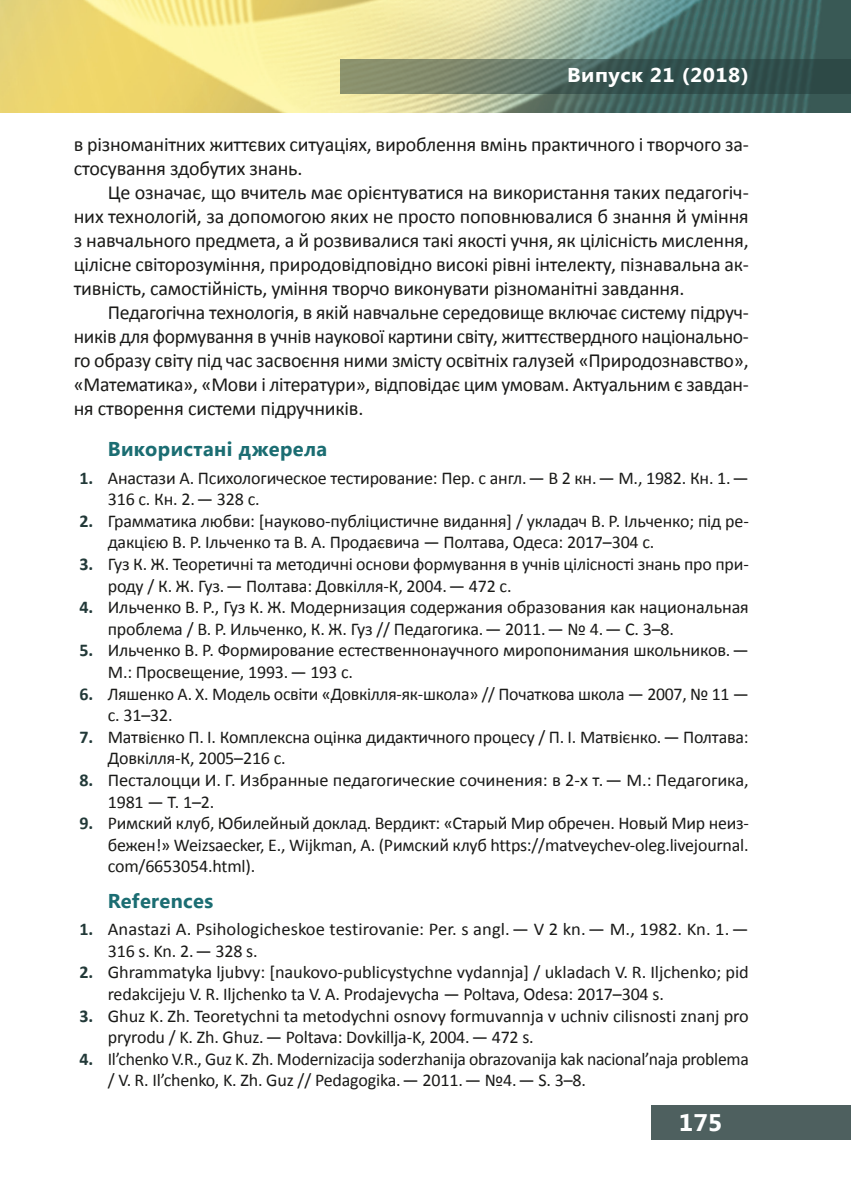
<style>
.page{position:relative;width:851px;height:1191px;background:#fff}
.page>*{position:absolute;margin:0;border:0;box-sizing:border-box;transform-origin:0 0}
.t1{font:700 24px "Segoe UI";color:#fff;scale:1.05 1}
.Main{font:20px/24px "Calibri";letter-spacing:-.01em;color:#1a1a18;text-align:justify}
.Літ_Заг{font:700 20px "Segoe UI";letter-spacing:.02em;color:#1b6d72}
.t2{font:700 20px "Segoe UI";letter-spacing:.025em;color:#fff;scale:1.06 1}
.t3{font:18px/21.6px "Calibri";letter-spacing:-.01em;color:#1a1a18}
.s1{font-weight:700;color:#223938}
</style>
<div class="page">
<img style="left:0;top:0;width:850px;height:113px">
<svg style="left:340px;top:60px;width:510px;height:34px;background:#52675b"></svg>
<div style="left:651px;top:1106px;width:199px;height:34px;background:#4e605f"></div>
<p class="t2" style="left:567px;top:61px;width:173px">Випуск 21 (2018)</p>
<p class="Main" style="left:74px;top:132px;width:676px">в різноманітних життєвих ситуаціях, вироблення вмінь практичного і творчого за&shy;стосування здобутих знань.</p>
<p class="Main" style="left:74px;top:180px;width:676px;text-indent:34px">Це означає, що вчитель має орієнтуватися на використання таких педагогіч&shy;них технологій, за допомогою яких не просто поповнювалися б знання й уміння з навчального предмета, а й розвивалися такі якості учня, як цілісність мислення, цілісне світорозуміння, природовідповідно високі рівні інтелекту, пізнавальна ак&shy;тивність, самостійність, уміння творчо виконувати різноманітні завдання.</p>
<p class="Main" style="left:74px;top:300px;width:676px;text-indent:34px">Педагогічна технологія, в якій навчальне середовище включає систему підруч&shy;ників для формування в учнів наукової картини світу, життєствердного національно&shy;го образу світу під час засвоєння ними змісту освітніх галузей «Природознавство», «Математика», «Мови і літератури», відповідає цим умовам. Актуальним є завдан&shy;ня створення системи підручників.</p>
<p class="Літ_Заг" style="left:108px;top:435px;width:221px">Використані джерела</p>
<p class="t3" style="left:108px;top:467px;width:642px;text-indent:-28px"><span class="s1">1.</span> Анастази А. Психологическое тестирование: Пер. с англ. — В 2 кн. — М., 1982. Кн. 1. —<br>316 с. Кн. 2. — 328 с.</p>
<p class="t3" style="left:108px;top:510px;width:642px;text-indent:-28px"><span class="s1">2.</span> Грамматика любви: [науково-публіцистичне видання] / укладач В. Р. Ільченко; під ре&shy;дакцією В. Р. Ільченко та В. А. Продаєвича — Полтава, Одеса: 2017–304 с.</p>
<p class="t3" style="left:108px;top:553px;width:642px;text-indent:-28px"><span class="s1">3.</span> Гуз К. Ж. Теоретичні та методичні основи формування в учнів цілісності знань про при&shy;роду / К. Ж. Гуз. — Полтава: Довкілля-К, 2004. — 472 с.</p>
<p class="t3" style="left:108px;top:596px;width:642px;text-indent:-28px"><span class="s1">4.</span> Ильченко В. Р., Гуз К. Ж. Модернизация содержания образования как национальная проблема / В. Р. Ильченко, К. Ж. Гуз // Педагогика. — 2011. — № 4. — С. 3–8.</p>
<p class="t3" style="left:108px;top:639px;width:642px;text-indent:-28px"><span class="s1">5.</span> Ильченко В. Р. Формирование естественнонаучного миропонимания школьников. —<br>М.: Просвещение, 1993. — 193 с.</p>
<p class="t3" style="left:108px;top:683px;width:642px;text-indent:-28px"><span class="s1">6.</span> Ляшенко А. Х. Модель освіти «Довкілля-як-школа» // Початкова школа — 2007, № 11 — с. 31–32.</p>
<p class="t3" style="left:108px;top:726px;width:642px;text-indent:-28px"><span class="s1">7.</span> Матвієнко П. І. Комплексна оцінка дидактичного процесу / П. І. Матвієнко. — Полтава:<br>Довкілля-К, 2005–216 с.</p>
<p class="t3" style="left:108px;top:769px;width:642px;text-indent:-28px"><span class="s1">8.</span> Песталоцци И. Г. Избранные педагогические сочинения: в 2-х т. — М.: Педагогика,<br>1981 — Т. 1–2.</p>
<p class="t3" style="left:108px;top:812px;width:642px;text-align:justify;text-indent:-28px"><span class="s1">9.</span> Римский клуб, Юбилейный доклад. Вердикт: «Старый Мир обречен. Новый Мир неиз&shy;бежен!» Weizsaecker, E., Wijkman, A. (Римский клуб https://matveychev-oleg.livejournal. com/6653054.html).</p>
<p class="Літ_Заг" style="left:108px;top:886px;width:107px">References</p>
<p class="t3" style="left:108px;top:918px;width:642px;text-indent:-28px"><span class="s1">1.</span> Anastazi A. Psihologicheskoe testirovanie: Per. s angl. — V 2 kn. — M., 1982. Kn. 1. —<br>316 s. Kn. 2. — 328 s.</p>
<p class="t3" style="left:108px;top:961px;width:642px;text-indent:-28px"><span class="s1">2.</span> Ghrammatyka ljubvy: [naukovo-publicystychne vydannja] / ukladach V. R. Iljchenko; pid redakcijeju V. R. Iljchenko ta V. A. Prodajevycha — Poltava, Odesa: 2017–304 s.</p>
<p class="t3" style="left:108px;top:1004px;width:642px;text-indent:-28px"><span class="s1">3.</span> Ghuz K. Zh. Teoretychni ta metodychni osnovy formuvannja v uchniv cilisnosti znanj pro pryrodu / K. Zh. Ghuz. — Poltava: Dovkillja-K, 2004. — 472 s.</p>
<p class="t3" style="left:108px;top:1048px;width:642px;text-indent:-28px"><span class="s1">4.</span> Il’chenko V.R., Guz K. Zh. Modernizacija soderzhanija obrazovanija kak nacional’naja problema / V. R. Il’chenko, K. Zh. Guz // Pedagogika. — 2011. — №4. — S. 3–8.</p>
<h1 class="t1" style="left:678px;top:1105px;width:43px">175</h1>
</div>
